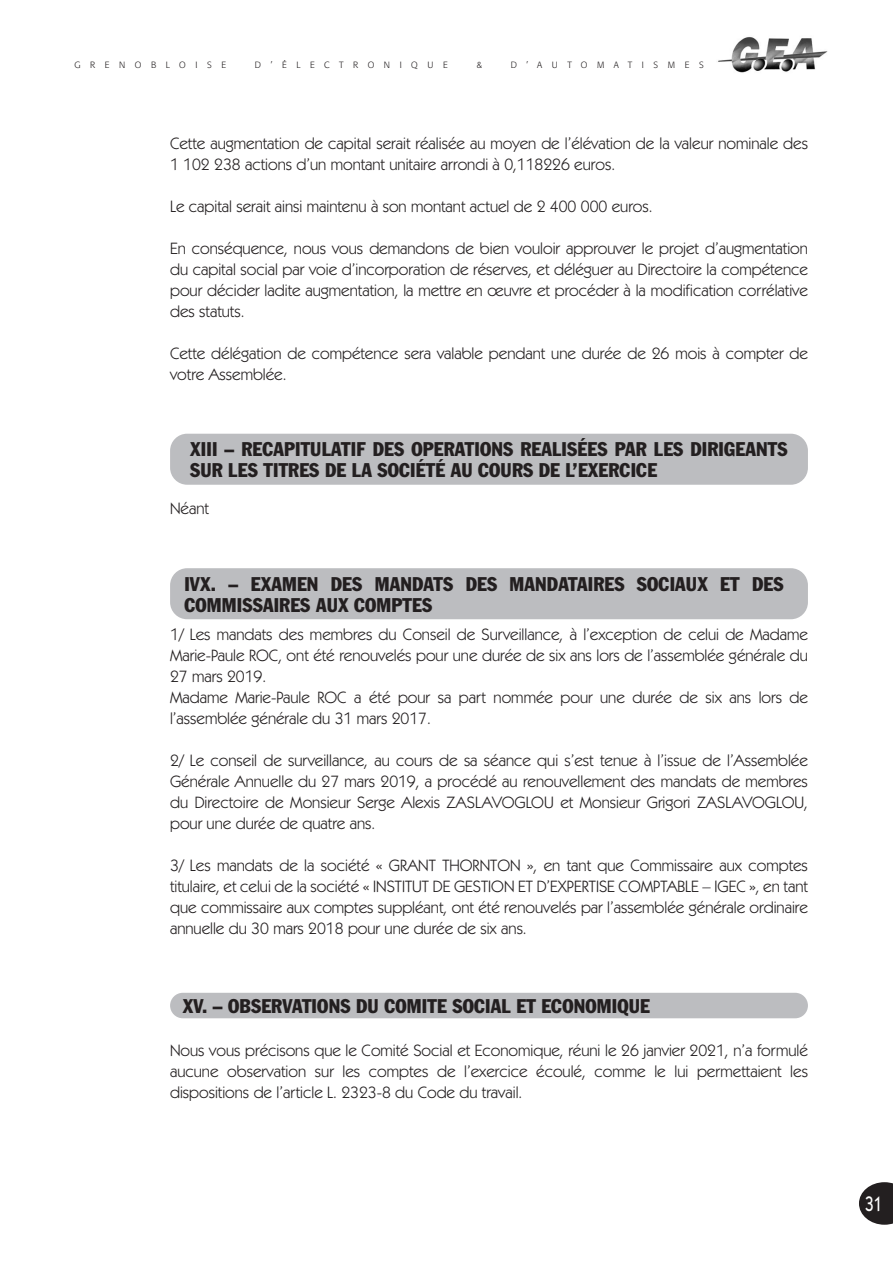
<style>
.page{position:relative;width:893px;height:1263px;background:#fff}
.page>*{position:absolute;margin:0;border:0;box-sizing:border-box;transform-origin:0 0}
.t1{font:500 21px "Kabel IT Cby BT";color:#fff;scale:.75 1}
.ss_titre_OK{font:condensed 19.5px/21px "Franklin Gothic";letter-spacing:.01em;color:#231f20}
.TXT_OK{font:16.5px/21px "Kabel IT Cby BT";color:#231f20;text-align:justify}
.t2{font:300 9px "Formata";letter-spacing:1.06em;color:#231f20}
</style>
<div class="page">
<svg style="left:859px;top:1182px;width:34px;height:43px"></svg>
<img style="left:718px;top:37px;width:110px;height:36px">
<div style="left:170px;top:434px;width:638px;height:51px;background:#bcbdc0;border-radius:17px"></div>
<div style="left:170px;top:568px;width:638px;height:51px;background:#bcbdc0;border-radius:17px"></div>
<div style="left:170px;top:993px;width:638px;height:25px;background:#bcbdc0;border-radius:13px"></div>
<p class="t2" style="left:74px;top:60px;width:153px">GRENOBLOISE</p>
<p class="t2" style="left:255px;top:60px;width:194px">D’ÉLECTRONIQUE</p>
<p class="t2" style="left:477px;top:60px;width:7px">&amp;</p>
<p class="t2" style="left:511px;top:60px;width:194px">D’AUTOMATISMES</p>
<p class="TXT_OK" style="left:170px;top:132px;width:639px">Cette augmentation de capital serait réalisée au moyen de l’élévation de la valeur nominale des<br>1 102 238 actions d’un montant unitaire arrondi à 0,118226 euros.</p>
<p class="TXT_OK" style="left:170px;top:195px;width:484px">Le capital serait ainsi maintenu à son montant actuel de 2 400 000 euros.</p>
<p class="TXT_OK" style="left:170px;top:237px;width:639px">En conséquence, nous vous demandons de bien vouloir approuver le projet d’augmentation du capital social par voie d’incorporation de réserves, et déléguer au Directoire la compétence pour décider ladite augmentation, la mettre en œuvre et procéder à la modification corrélative des statuts.</p>
<p class="TXT_OK" style="left:170px;top:342px;width:639px">Cette délégation de compétence sera valable pendant une durée de 26 mois à compter de votre Assemblée.</p>
<p class="ss_titre_OK" style="left:190px;top:439px;width:599px">XIII – RECAPITULATIF DES OPERATIONS REALISÉES PAR LES DIRIGEANTS<br>SUR LES TITRES DE LA SOCIÉTÉ AU COURS DE L’EXERCICE</p>
<p class="TXT_OK" style="left:170px;top:498px;width:40px">Néant</p>
<p class="ss_titre_OK" style="left:184px;top:573px;width:601px">IVX. – EXAMEN DES MANDATS DES MANDATAIRES SOCIAUX ET DES<br>COMMISSAIRES AUX COMPTES</p>
<p class="TXT_OK" style="left:170px;top:624px;width:639px">1/ Les mandats des membres du Conseil de Surveillance, à l’exception de celui de Madame Marie-Paule ROC, ont été renouvelés pour une durée de six ans lors de l’assemblée générale du 27 mars 2019.</p>
<p class="TXT_OK" style="left:170px;top:687px;width:639px">Madame Marie-Paule ROC a été pour sa part nommée pour une durée de six ans lors de l’assemblée générale du 31 mars 2017.</p>
<p class="TXT_OK" style="left:170px;top:750px;width:639px">2/ Le conseil de surveillance, au cours de sa séance qui s’est tenue à l’issue de l’Assemblée Générale Annuelle du 27 mars 2019, a procédé au renouvellement des mandats de membres du Directoire de Monsieur Serge Alexis ZASLAVOGLOU et Monsieur Grigori ZASLAVOGLOU, pour une durée de quatre ans.</p>
<p class="TXT_OK" style="left:170px;top:855px;width:639px">3/ Les mandats de la société « GRANT THORNTON », en tant que Commissaire aux comptes titulaire, et celui de la société « INSTITUT DE GESTION ET D’EXPERTISE COMPTABLE – IGEC », en tant que commissaire aux comptes suppléant, ont été renouvelés par l’assemblée générale ordinaire annuelle du 30 mars 2018 pour une durée de six ans.</p>
<p class="ss_titre_OK" style="left:183px;top:996px;width:469px">XV. – OBSERVATIONS DU COMITE SOCIAL ET ECONOMIQUE</p>
<p class="TXT_OK" style="left:170px;top:1039px;width:639px">Nous vous précisons que le Comité Social et Economique, réuni le 26 janvier 2021, n’a formulé aucune observation sur les comptes de l’exercice écoulé, comme le lui permettaient les dispositions de l’article L. 2323-8 du Code du travail.</p>
<p class="t1" style="left:865px;top:1191px;width:24px">31</p>
</div>
